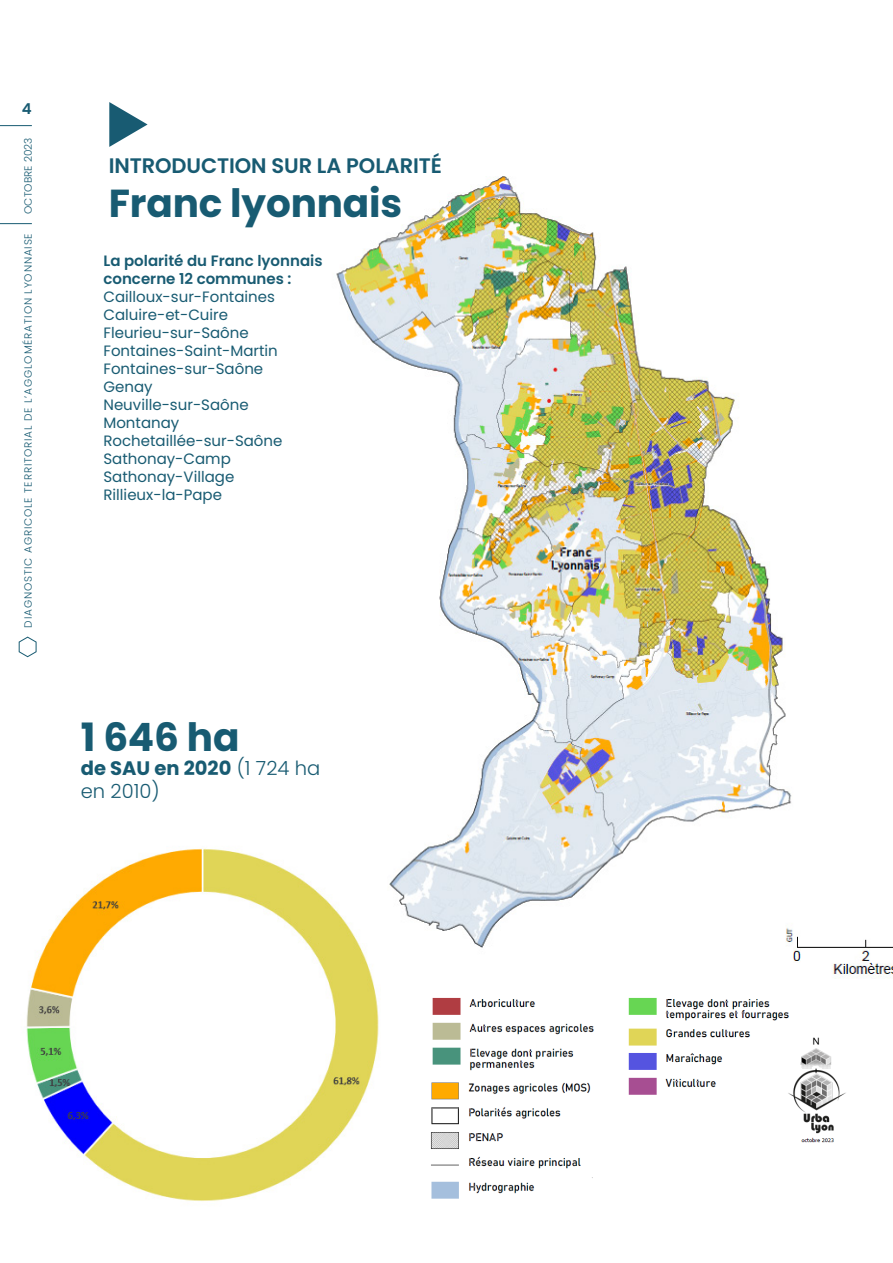
<style>
.page{position:relative;width:893px;height:1263px;background:#fff}
.page>*{position:absolute;margin:0;border:0;box-sizing:border-box;transform-origin:0 0}
.t1{font:700 39px "Poppins";letter-spacing:-.005em;color:#185b72}
.t2{font:600 21px "Poppins";letter-spacing:-.005em;color:#185b72}
.t3{font:300 19.5px/23.4px "Poppins";color:#185b72}
.INTERTITRE{font:15px "Poppins";color:#185b72}
.INTERTITRE-2{font:600 15px/18px "Poppins";color:#185b72}
.t4{font:300 10.5px "Poppins";letter-spacing:.08em;color:#185b72}
.t5{font:300 10.5px "Poppins";letter-spacing:.01em;color:#185b72}
.s1{font-weight:700}
</style>
<div class="page">
<img style="left:336px;top:176px;width:557px;height:803px">
<svg style="left:109px;top:102px;width:39px;height:45px"></svg>
<img style="left:26px;top:839px;width:361px;height:362px">
<img style="left:432px;top:997px;width:357px;height:98px">
<img style="left:431px;top:1074px;width:162px;height:125px">
<img style="left:783px;top:1027px;width:63px;height:116px">
<svg style="left:18px;top:636px;width:19px;height:21px"></svg>
<hr style="left:0;top:223px;width:32px;height:1px;background:#185b72">
<hr style="left:0;top:125px;width:32px;height:1px;background:#185b72">
<p class="INTERTITRE-2" style="left:22px;top:99px;width:11px">4</p>
<p class="t5" style="left:22px;top:214px;width:78px;rotate:-90deg">OCTOBRE 2023</p>
<p class="t4" style="left:22px;top:627px;width:396px;rotate:-90deg">DIAGNOSTIC AGRICOLE TERRITORIAL DE L’AGGLOMÉRATION LYONNAISE</p>
<p class="t2" style="left:109px;top:154px;width:335px">INTRODUCTION SUR LA POLARITÉ</p>
<p class="t1" style="left:109px;top:181px;width:295px">Franc lyonnais</p>
<p class="INTERTITRE-2" style="left:103px;top:252px;width:221px">La polarité du Franc lyonnais concerne 12 communes :</p>
<p class="INTERTITRE" style="left:103px;top:288px;width:173px">Cailloux-sur-Fontaines</p>
<p class="INTERTITRE" style="left:103px;top:306px;width:126px">Caluire-et-Cuire</p>
<p class="INTERTITRE" style="left:103px;top:324px;width:147px">Fleurieu-sur-Saône</p>
<p class="INTERTITRE" style="left:103px;top:342px;width:176px">Fontaines-Saint-Martin</p>
<p class="INTERTITRE" style="left:103px;top:360px;width:161px">Fontaines-sur-Saône</p>
<p class="INTERTITRE" style="left:103px;top:378px;width:51px">Genay</p>
<p class="INTERTITRE" style="left:103px;top:396px;width:147px">Neuville-sur-Saône</p>
<p class="INTERTITRE" style="left:103px;top:414px;width:77px">Montanay</p>
<p class="INTERTITRE" style="left:103px;top:432px;width:180px">Rochetaillée-sur-Saône</p>
<p class="INTERTITRE" style="left:103px;top:450px;width:129px">Sathonay-Camp</p>
<p class="INTERTITRE" style="left:103px;top:468px;width:132px">Sathonay-Village</p>
<p class="INTERTITRE" style="left:103px;top:486px;width:120px">Rillieux-la-Pape</p>
<p class="t1" style="left:81px;top:715px;width:160px">1 646 ha</p>
<p class="t3" style="left:81px;top:756px;width:241px"><span class="s1">de SAU en 2020</span> (1 724 ha en 2010)</p>
</div>
